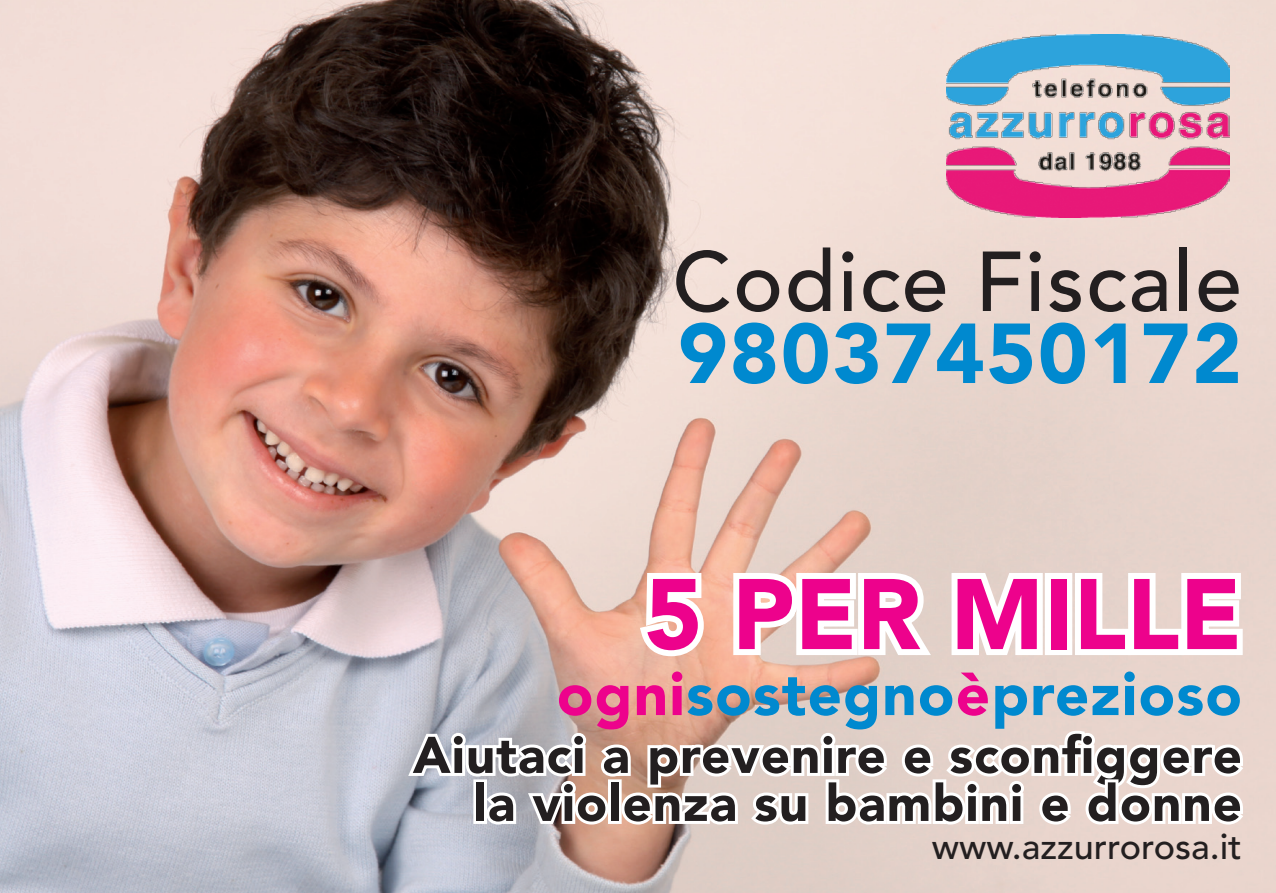
<style>
.page{position:relative;width:1276px;height:893px;background:#fff}
.page>*{position:absolute;margin:0;border:0;box-sizing:border-box;transform-origin:0 0}
.Indirizzo{font:900 99px "Avenir";color:#ed028c}
.Indirizzo-2{font:500 84px "Avenir";letter-spacing:.02em;color:#231f20}
.Indirizzo-3{font:900 84px "Avenir";letter-spacing:.02em;color:#0089cf}
.Indirizzo-4{font:900 60px "Avenir";letter-spacing:.02em;color:#0089cf}
.Indirizzo-5{font:900 51px "Avenir";letter-spacing:.02em;color:#231f20}
.t1{font:500 36px "Avenir";color:#231f20}
.s1{color:#ed028c}
</style>
<div class="page">
<img style="left:0;top:0;width:1276px;height:893px">
<svg style="left:632px;top:567px;width:78px;height:95px"></svg>
<svg style="left:727px;top:567px;width:321px;height:94px"></svg>
<svg style="left:1069px;top:567px;width:179px;height:94px"></svg>
<svg style="left:405px;top:728px;width:842px;height:121px"></svg>
<img style="left:947px;top:34px;width:282px;height:184px">
<p class="Indirizzo-2" style="left:672px;top:233px;width:571px">Codice Fiscale</p>
<p class="Indirizzo-3" style="left:678px;top:303px;width:565px">98037450172</p>
<p class="Indirizzo" style="left:644px;top:555px;width:599px">5 PER MILLE</p>
<p class="Indirizzo-4" style="left:557px;top:658px;width:686px"><span class="s1">ogni</span>sostegno<span class="s1">è</span>prezioso</p>
<p class="Indirizzo-5" style="left:413px;top:724px;width:830px">Aiutaci a prevenire e sconfiggere</p>
<p class="Indirizzo-5" style="left:473px;top:772px;width:770px">la violenza su bambini e donne</p>
<p class="t1" style="left:931px;top:826px;width:312px">www.azzurrorosa.it</p>
</div>
